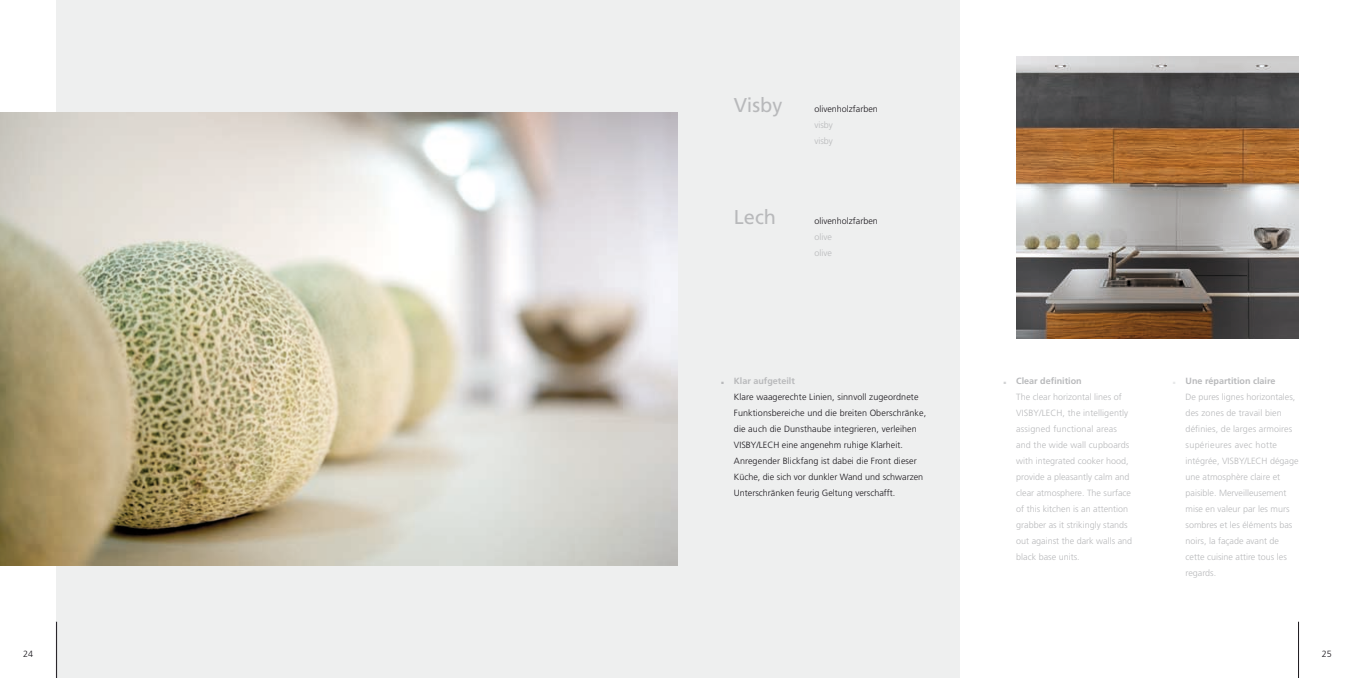
<style>
.page{position:relative;width:1355px;height:678px;background:#fff}
.page>*{position:absolute;margin:0;border:0;box-sizing:border-box;transform-origin:0 0}
.t1{font:20px "Frutiger";color:#b8b9bb}
.t2{font:20px "Frutiger";color:#d2d3d4}
.t3{font:20px "Frutiger";color:#e8e9ea}
.t4{font:300 9px/16px "Frutiger";color:#b8b9bb}
.t5{font:300 9px/16px "Frutiger";letter-spacing:.01em;color:#1a171c}
.t6{font:700 9px "Frutiger";color:#b8b9bb}
</style>
<div class="page">
<div style="left:56px;top:0;width:621px;height:677px;background:#eeefef"></div>
<hr style="left:56px;top:621px;width:1px;height:56px;background:#1a171c">
<div style="left:677px;top:0;width:283px;height:677px;background:#eeefef"></div>
<hr style="left:1298px;top:621px;width:1px;height:56px;background:#1a171c">
<img style="left:1016px;top:56px;width:283px;height:283px">
<img style="left:0;top:113px;width:677px;height:452px">
<h1 class="t1" style="left:734px;top:93px;width:50px">Visby</h1>
<h1 class="t1" style="left:734px;top:205px;width:44px">Lech</h1>
<p class="t5" style="left:814px;top:101px;width:65px">olivenholzfarben</p>
<p class="t4" style="left:814px;top:117px;width:20px">visby visby</p>
<p class="t5" style="left:814px;top:213px;width:65px">olivenholzfarben</p>
<p class="t4" style="left:814px;top:229px;width:19px">olive olive</p>
<p class="t6" style="left:734px;top:376px;width:63px">Klar aufgeteilt</p>
<p class="t5" style="left:734px;top:389px;width:194px">Klare waagerechte Linien, sinnvoll zugeordnete Funktionsbereiche und die breiten Oberschränke, die auch die Dunsthaube integrieren, verleihen VISBY</p>
<p class="t6" style="left:1016px;top:376px;width:67px">Clear definition</p>
<p class="t4" style="left:1016px;top:389px;width:107px">The clear horizontal lines of<br>VISBY</p>
<h1 class="t1" style="left:720px;top:365px;width:7px">.</h1>
<h1 class="t2" style="left:1002px;top:365px;width:7px">.</h1>
<h1 class="t3" style="left:1171px;top:365px;width:7px">.</h1>
<p class="t4" style="left:1016px;top:405px;width:118px;text-indent:46px">, the intelligently assigned functional areas and the wide wall cupboards with integrated cooker hood, provide a pleasantly calm and clear atmosphere. The surface of this kitchen is an attention grabber as it strikingly stands out against the dark walls and black base units.</p>
<p class="t4" style="left:1039px;top:405px;width:9px">/LECH</p>
<p class="t5" style="left:734px;top:437px;width:191px;text-indent:48px">eine angenehm ruhige Klarheit.<br>Anregender Blickfang ist dabei die Front dieser Küche, die sich vor dunkler Wand und schwarzen Unterschränken feurig Geltung verschafft.</p>
<p class="t5" style="left:756px;top:437px;width:9px">/LECH</p>
<p class="t6" style="left:1186px;top:376px;width:91px">Une répartition claire</p>
<p class="t4" style="left:1186px;top:389px;width:111px">De pures lignes horizontales, des zones de travail bien définies, de larges armoires supérieures avec hotte intégrée, VISBY</p>
<p class="t4" style="left:1186px;top:453px;width:115px;text-indent:85px">dégage une atmosphère claire et paisible. Merveilleusement mise en valeur par les murs sombres et les éléments bas noirs, la façade avant de cette cuisine attire tous les regards.</p>
<p class="t4" style="left:1245px;top:453px;width:9px">/LECH</p>
<p class="t5" style="left:23px;top:645px;width:12px">24</p>
<p class="t5" style="left:1322px;top:645px;width:12px">25</p>
</div>
